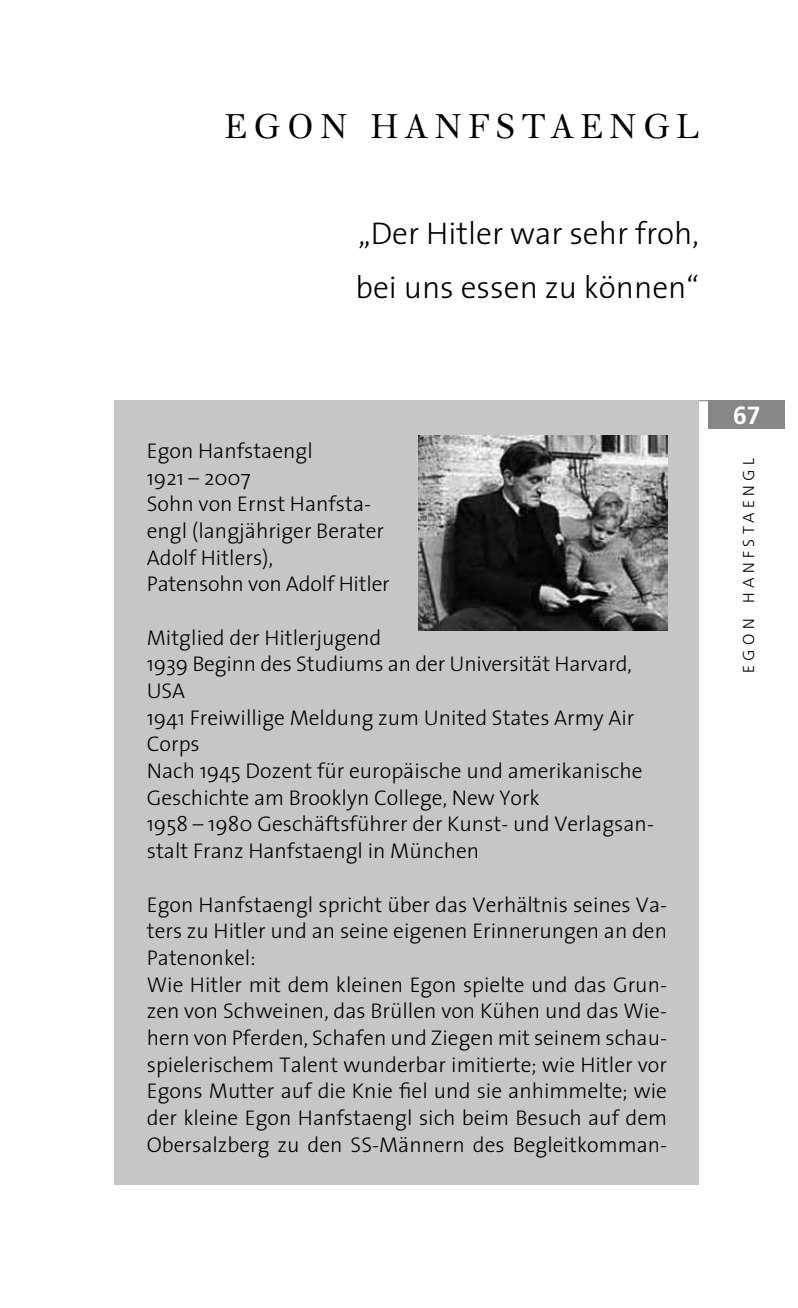
<style>
.page{position:relative;width:798px;height:1308px;background:#fff}
.page>*{position:absolute;margin:0;border:0;box-sizing:border-box;transform-origin:0 0}
.t1{font:33.75px "Walbaum Standard BQ";letter-spacing:.2em;color:#000}
.t2{font:300 31.5px/53.3px "The Sans";color:#000}
.t3{font:700 24.75px "Frutiger LT";color:#fff}
.t4{font:300 21.38px/26.8px "The Sans";color:#000}
.t5{font:300 15.75px "Frutiger LT";letter-spacing:.285em;color:#000}
</style>
<div class="page">
<div style="left:708px;top:400px;width:76px;height:29px;background:#878787"></div>
<hr style="left:115px;top:400px;width:669px;height:1px;background:#878787">
<div style="left:115px;top:400px;width:583px;height:785px;background:#c6c6c6"></div>
<img style="left:418px;top:435px;width:248px;height:195px">
<h1 class="t1" style="left:225px;top:106px;width:476px">EG ON HANF STAE NG L</h1>
<h2 class="t2" style="left:355px;top:206px;width:345px">„Der Hitler war sehr froh, bei uns essen zu können“</h2>
<p class="t4" style="left:147px;top:436px;width:244px">Egon Hanfstaengl<br>1921 – 2007<br>Sohn von Ernst Hanfsta&shy;engl (langjähriger Berater<br>Adolf Hitlers),<br>Patensohn von Adolf Hitler</p>
<p class="t4" style="left:147px;top:623px;width:508px">Mitglied der Hitlerjugend<br>1939 Beginn des Studiums an der Universität Harvard, USA<br>1941 Freiwillige Meldung zum United States Army Air Corps<br>Nach 1945 Dozent für europäische und amerikanische Geschichte am Brooklyn College, New York<br>1958 – 1980 Geschäftsführer der Kunst- und Verlagsan&shy;stalt Franz Hanfstaengl in München</p>
<p class="t4" style="left:147px;top:890px;width:521px">Egon Hanfstaengl spricht über das Verhältnis seines Va&shy;ters zu Hitler und an seine eigenen Erinnerungen an den Patenonkel:<br>Wie Hitler mit dem kleinen Egon spielte und das Grun&shy;zen von Schweinen, das Brüllen von Kühen und das Wie&shy;hern von Pferden, Schafen und Ziegen mit seinem schau&shy;spielerischem Talent wunderbar imitierte; wie Hitler vor Egons Mutter auf die Knie fiel und sie anhimmelte; wie der kleine Egon Hanfstaengl sich beim Besuch auf dem Obersalzberg zu den SS-Männern des Begleitkomman-</p>
<p class="t3" style="left:732px;top:400px;width:29px">67</p>
<p class="t5" style="left:739px;top:673px;width:217px;rotate:-90deg">egon hanfstaengl</p>
</div>
